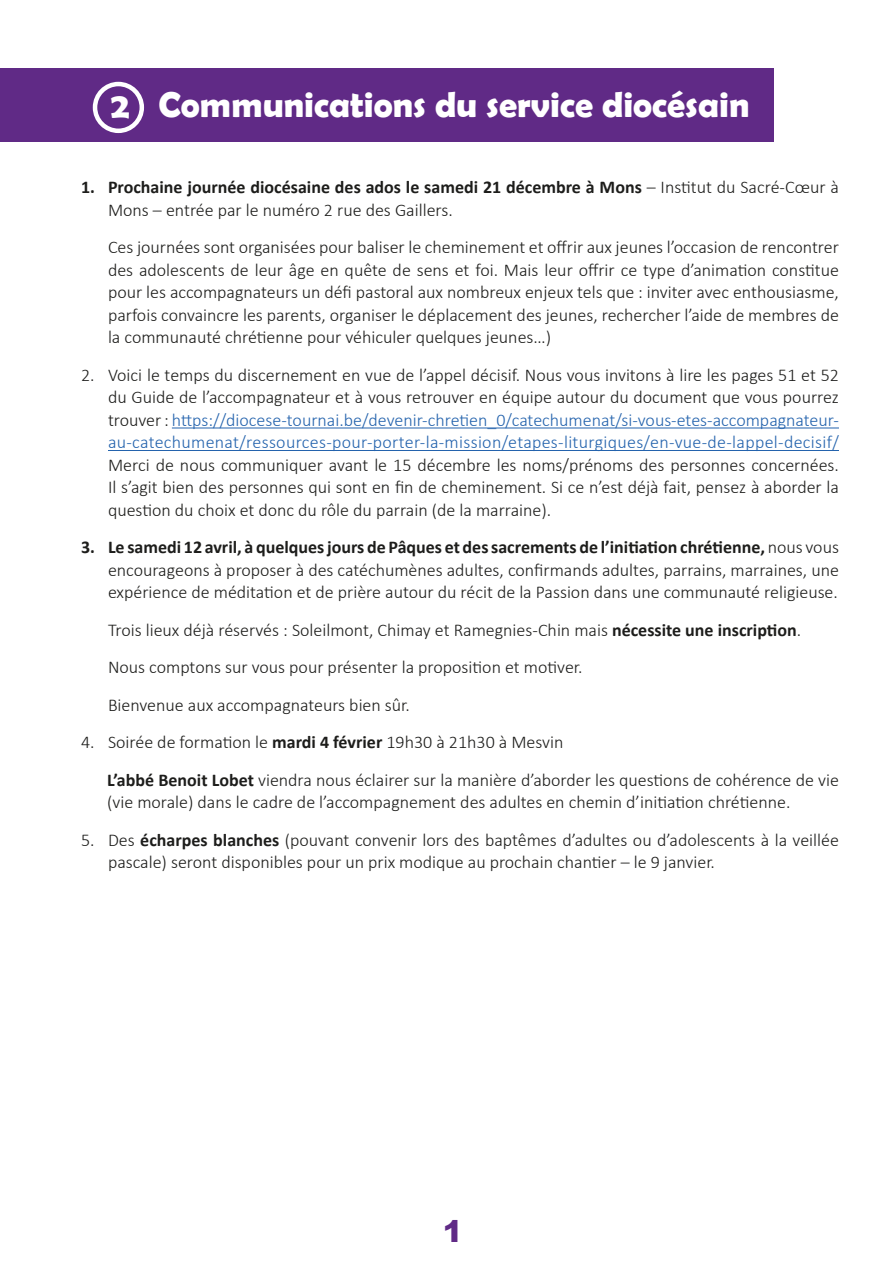
<style>
.page{position:relative;width:893px;height:1263px;background:#fff}
.page>*{position:absolute;margin:0;border:0;box-sizing:border-box;transform-origin:0 0}
.gros_titre{font:700 36px "Berlin Sans FB Demi";color:#fff}
.gros_titre-2{font:900 30px "Arial";color:#602a86}
.List_Paragraph{font:300 18px/22.5px "Calibri";color:#1d1d1b}
.s1{font-weight:700}
.s2{color:#2463ad}
</style>
<div class="page">
<div style="left:0;top:68px;width:774px;height:73px;background:#602a86"></div>
<div style="left:93px;top:82px;width:51px;height:51px;border:4px solid #fff;border-radius:50%"></div>
<hr style="left:172px;top:427px;width:667px;height:1px;background:#2463ad">
<hr style="left:108px;top:450px;width:731px;height:1px;background:#2463ad">
<p class="gros_titre" style="left:111px;top:84px;width:20px">2</p>
<p class="gros_titre" style="left:158px;top:83px;width:593px">Communications du service diocésain</p>
<p class="List_Paragraph" style="left:108px;top:176px;width:732px;text-indent:-27px"><span class="s1">1. Prochaine journée diocésaine des ados le samedi 21 décembre à Mons</span> – Institut du Sacré-Cœur à<br>Mons – entrée par le numéro 2 rue des Gaillers.</p>
<p class="List_Paragraph" style="left:108px;top:236px;width:732px;text-align:justify">Ces journées sont organisées pour baliser le cheminement et offrir aux jeunes l’occasion de rencontrer des adolescents de leur âge en quête de sens et foi. Mais leur offrir ce type d’animation constitue pour les accompagnateurs un défi pastoral aux nombreux enjeux tels que : inviter avec enthousiasme, parfois convaincre les parents, organiser le déplacement des jeunes, rechercher l’aide de membres de la communauté chrétienne pour véhiculer quelques jeunes…)</p>
<p class="List_Paragraph" style="left:108px;top:363px;width:732px;text-align:justify;text-indent:-27px">2. Voici le temps du discernement en vue de l’appel décisif. Nous vous invitons à lire les pages 51 et 52 du Guide de l’accompagnateur et à vous retrouver en équipe autour du document que vous pourrez trouver : <span class="s2">https://diocese-tournai.be/devenir-chretien_0/catechumenat/si-vous-etes-accompagnateur&shy;au-catechumenat/ressources-pour-porter-la-mission/etapes-liturgiques/en-vue-de-lappel-decisif/ </span>Merci de nous communiquer avant le 15 décembre les noms/prénoms des personnes concernées.<br>Il s’agit bien des personnes qui sont en fin de cheminement. Si ce n’est déjà fait, pensez à aborder la question du choix et donc du rôle du parrain (de la marraine).</p>
<p class="List_Paragraph" style="left:108px;top:536px;width:732px;text-align:justify;text-indent:-27px"><span class="s1">3. Le samedi 12 avril, à quelques jours de Pâques et des sacrements de l’initiation chrétienne,</span> nous vous encourageons à proposer à des catéchumènes adultes, confirmands adultes, parrains, marraines, une expérience de méditation et de prière autour du récit de la Passion dans une communauté religieuse.</p>
<p class="List_Paragraph" style="left:108px;top:618px;width:695px">Trois lieux déjà réservés : Soleilmont, Chimay et Ramegnies-Chin mais <span class="s1">nécessite une inscription</span>.</p>
<p class="List_Paragraph" style="left:108px;top:656px;width:476px">Nous comptons sur vous pour présenter la proposition et motiver.</p>
<p class="List_Paragraph" style="left:108px;top:693px;width:303px">Bienvenue aux accompagnateurs bien sûr.</p>
<p class="List_Paragraph" style="left:81px;top:731px;width:484px">4. Soirée de formation le <span class="s1">mardi 4 février</span> 19h30 à 21h30 à Mesvin</p>
<p class="List_Paragraph" style="left:107px;top:768px;width:733px"><span class="s1">L’abbé Benoit Lobet</span> viendra nous éclairer sur la manière d’aborder les questions de cohérence de vie (vie morale) dans le cadre de l’accompagnement des adultes en chemin d’initiation chrétienne.</p>
<p class="List_Paragraph" style="left:108px;top:828px;width:732px;text-indent:-27px">5. Des <span class="s1">écharpes blanches</span> (pouvant convenir lors des baptêmes d’adultes ou d’adolescents à la veillée pascale) seront disponibles pour un prix modique au prochain chantier – le 9 janvier.</p>
<p class="gros_titre-2" style="left:443px;top:1209px;width:22px">1</p>
</div>
